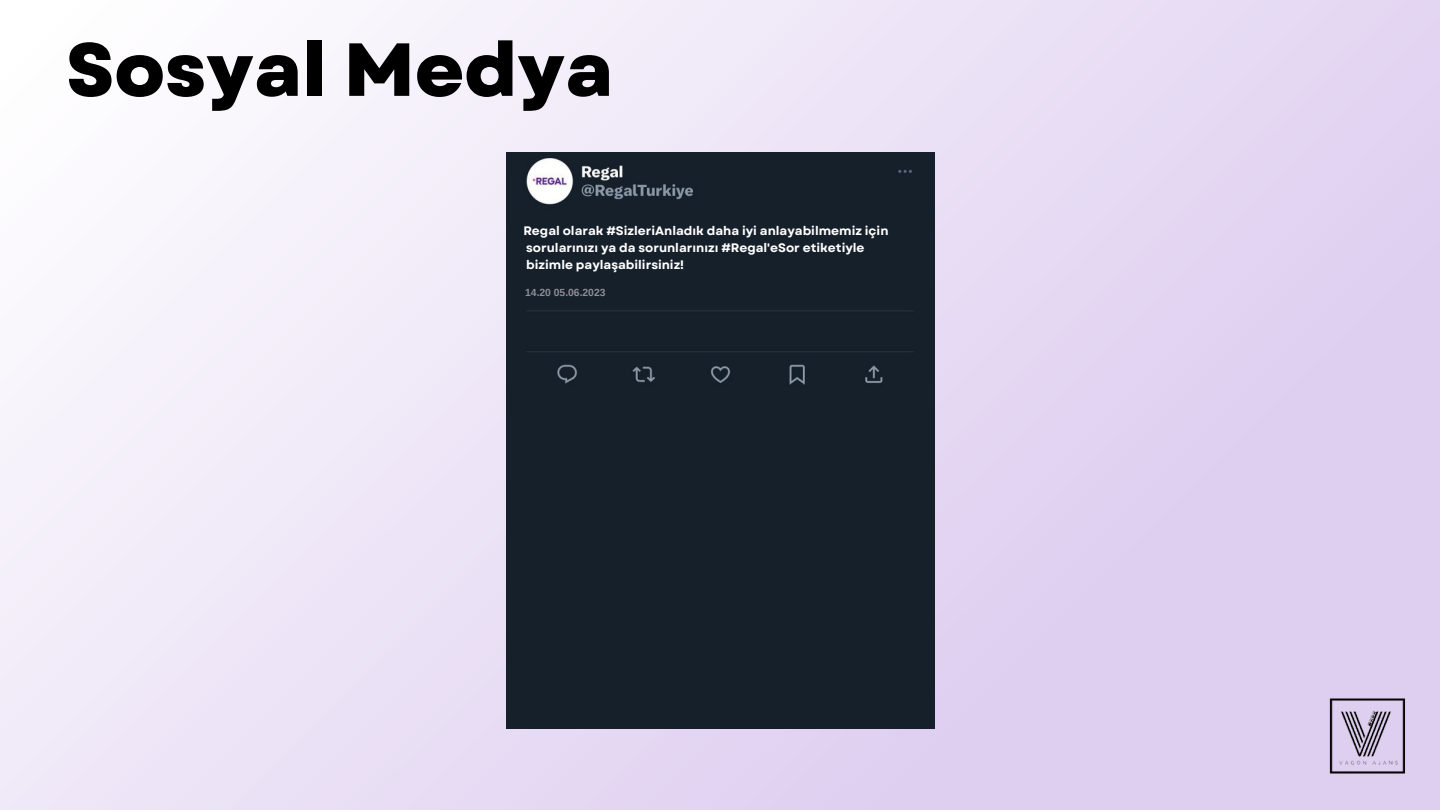
<style>
.page{position:relative;width:1440px;height:810px;background:#fff}
.page>*{position:absolute;margin:0;border:0;box-sizing:border-box;transform-origin:0 0}
.t1{font:800 75px "Garet";color:#000}
.t2{font:700 12.3px "Garet";color:#fff}
.t3{font:700 10.3px "Arimo";color:#8f8d97}
</style>
<div class="page">
<div style="left:0;top:0;width:1440px;height:810px;background:linear-gradient(to right,#f7f4fb,#ddccef)"></div>
<img style="left:1292px;top:662px;width:148px;height:148px">
<div style="left:506px;top:153px;width:428px;height:576px;background:#16202a"></div>
<div style="left:523px;top:220px;width:83px;height:57px;background:#16202a"></div>
<div style="left:523px;top:277px;width:214px;height:32px;background:#16202a"></div>
<div style="left:523px;top:313px;width:214px;height:33px;background:#16202a"></div>
<p class="t1" style="left:66px;top:16px;width:548px">Sosyal Medya</p>
<p class="t2" style="left:523px;top:221px;width:367px">Regal olarak #SizleriAnladık daha iyi anlayabilmemiz için</p>
<p class="t2" style="left:526px;top:238px;width:340px">sorularınızı ya da sorunlarınızı #Regal'eSor etiketiyle</p>
<p class="t2" style="left:526px;top:256px;width:159px">bizimle paylaşabilirsiniz!</p>
<p class="t3" style="left:525px;top:287px;width:82px">14.20 05.06.2023</p>
</div>
